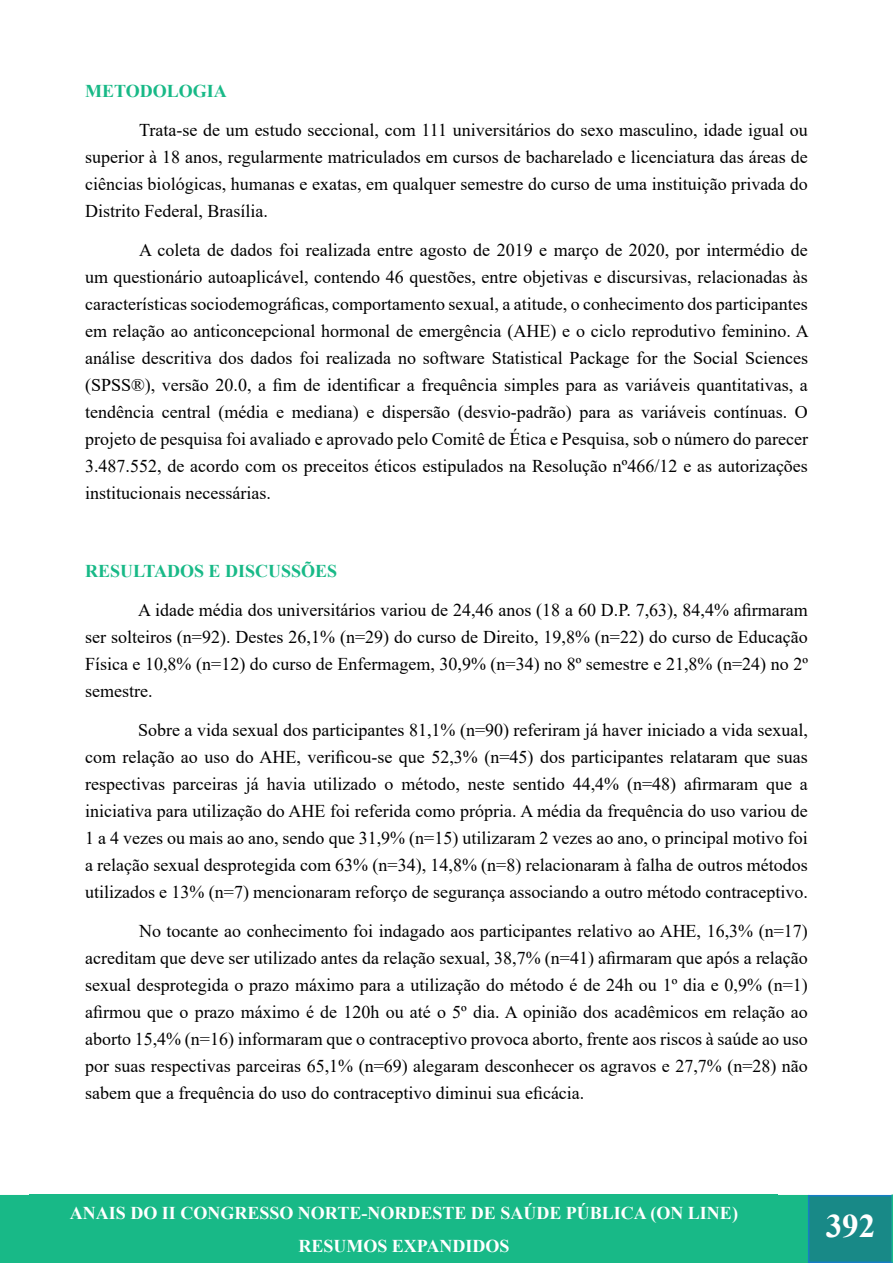
<style>
.page{position:relative;width:893px;height:1263px;background:#fff}
.page>*{position:absolute;margin:0;border:0;box-sizing:border-box;transform-origin:0 0}
.t1{font:700 33px "Times New Roman";color:#fff}
.t2{font:18px/27px "Times New Roman";color:#000;text-align:justify}
.t3{font:700 18px/33px "Times New Roman";color:#fff;text-align:center}
.t4{font:700 18px "Times New Roman";color:#18b987}
</style>
<div class="page">
<div style="left:0;top:1195px;width:808px;height:68px;background:#18b987"></div>
<div style="left:809px;top:1196px;width:83px;height:66px;background:#188987"></div>
<div style="left:808px;top:1195px;width:85px;height:68px;border:2px solid #167ec4"></div>
<div style="left:30px;top:1195px;width:748px;height:68px;background:#18b987"></div>
<svg style="left:891px;top:1194px;width:2px;height:68px"></svg>
<p class="t4" style="left:85px;top:78px;width:143px">METODOLOGIA</p>
<p class="t2" style="left:85px;top:116px;width:724px;text-indent:54px">Trata-se de um estudo seccional, com 111 universitários do sexo masculino, idade igual ou superior à 18 anos, regularmente matriculados em cursos de bacharelado e licenciatura das áreas de ciências biológicas, humanas e exatas, em qualquer semestre do curso de uma instituição privada do Distrito Federal, Brasília.</p>
<p class="t2" style="left:85px;top:236px;width:725px;text-indent:54px">A coleta de dados foi realizada entre agosto de 2019 e março de 2020, por intermédio de um questionário autoaplicável, contendo 46 questões, entre objetivas e discursivas, relacionadas às características sociodemográficas, comportamento sexual, a atitude, o conhecimento dos participantes em relação ao anticoncepcional hormonal de emergência (AHE) e o ciclo reprodutivo feminino. A análise descritiva dos dados foi realizada no software Statistical Package for the Social Sciences (SPSS®), versão 20.0, a fim de identificar a frequência simples para as variáveis quantitativas, a tendência central (média e mediana) e dispersão (desvio-padrão) para as variáveis contínuas. O projeto de pesquisa foi avaliado e aprovado pelo Comitê de Ética e Pesquisa, sob o número do parecer 3.487.552, de acordo com os preceitos éticos estipulados na Resolução nº466/12 e as autorizações institucionais necessárias.</p>
<p class="t4" style="left:85px;top:558px;width:254px">RESULTADOS E DISCUSSÕES</p>
<p class="t2" style="left:85px;top:596px;width:724px;text-indent:53px">A idade média dos universitários variou de 24,46 anos (18 a 60 D.P. 7,63), 84,4% afirmaram ser solteiros (n=92). Destes 26,1% (n=29) do curso de Direito, 19,8% (n=22) do curso de Educação Física e 10,8% (n=12) do curso de Enfermagem, 30,9% (n=34) no 8º semestre e 21,8% (n=24) no 2º semestre.</p>
<p class="t2" style="left:85px;top:716px;width:724px;text-indent:53px">Sobre a vida sexual dos participantes 81,1% (n=90) referiram já haver iniciado a vida sexual, com relação ao uso do AHE, verificou-se que 52,3% (n=45) dos participantes relataram que suas respectivas parceiras já havia utilizado o método, neste sentido 44,4% (n=48) afirmaram que a iniciativa para utilização do AHE foi referida como própria. A média da frequência do uso variou de 1 a 4 vezes ou mais ao ano, sendo que 31,9% (n=15) utilizaram 2 vezes ao ano, o principal motivo foi a relação sexual desprotegida com 63% (n=34), 14,8% (n=8) relacionaram à falha de outros métodos utilizados e 13% (n=7) mencionaram reforço de segurança associando a outro método contraceptivo.</p>
<p class="t2" style="left:85px;top:917px;width:724px;text-indent:54px">No tocante ao conhecimento foi indagado aos participantes relativo ao AHE, 16,3% (n=17) acreditam que deve ser utilizado antes da relação sexual, 38,7% (n=41) afirmaram que após a relação sexual desprotegida o prazo máximo para a utilização do método é de 24h ou 1º dia e 0,9% (n=1) afirmou que o prazo máximo é de 120h ou até o 5º dia. A opinião dos acadêmicos em relação ao aborto 15,4% (n=16) informaram que o contraceptivo provoca aborto, frente aos riscos à saúde ao uso por suas respectivas parceiras 65,1% (n=69) alegaram desconhecer os agravos e 27,7% (n=28) não sabem que a frequência do uso do contraceptivo diminui sua eficácia.</p>
<p class="t3" style="left:70px;top:1195px;width:669px">ANAIS DO II CONGRESSO NORTE-NORDESTE DE SAÚDE PÚBLICA (ON LINE)<br>RESUMOS EXPANDIDOS</p>
<h1 class="t1" style="left:826px;top:1202px;width:51px">392</h1>
</div>
